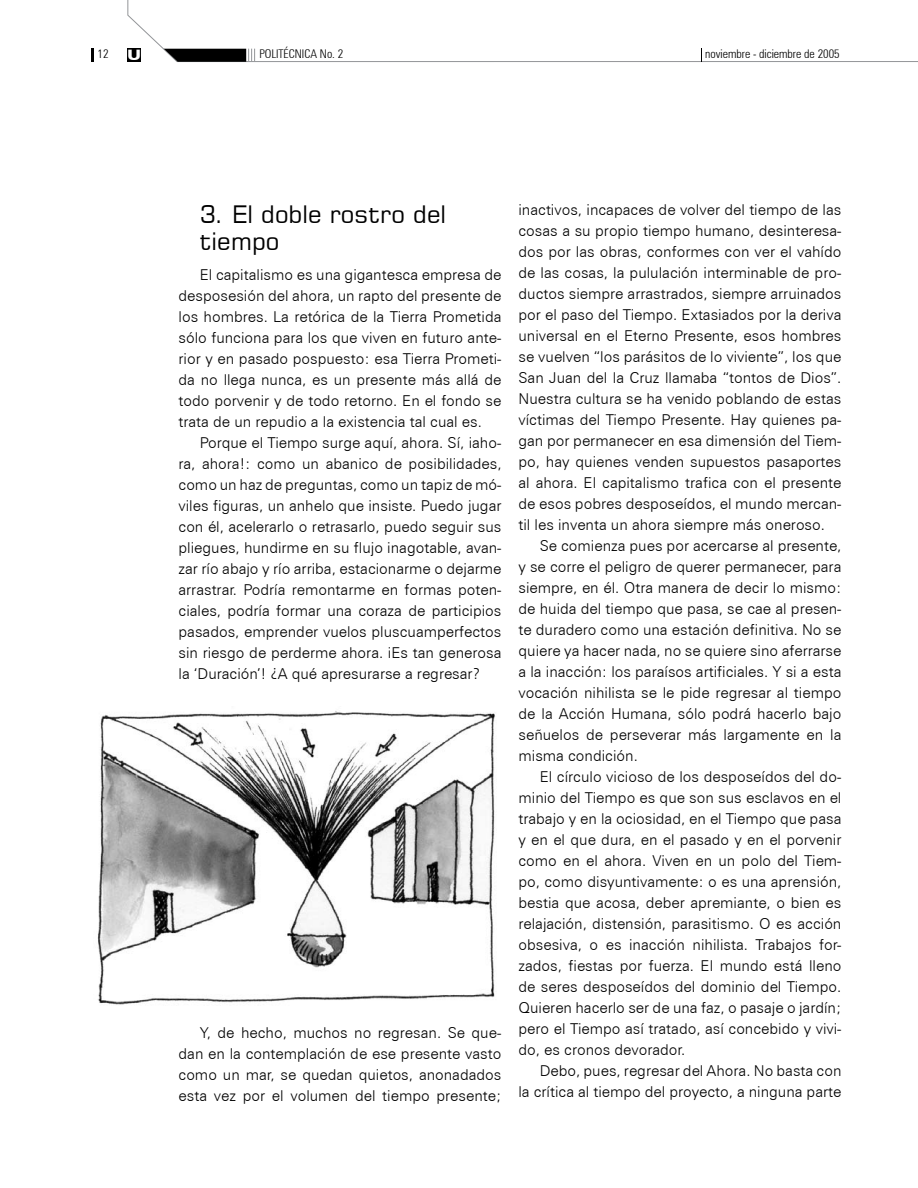
<style>
.page{position:relative;width:918px;height:1188px;background:#fff}
.page>*{position:absolute;margin:0;border:0;box-sizing:border-box;transform-origin:0 0}
.t1{font:24px/27px "Square 721 BT";color:#000}
.t2{font:300 15px/21px "Zurich BT";color:#000;text-align:justify}
.t3{font:900 expanded 14.4px "Zurich BT";color:#fff}
.t4{font:300 condensed 12px "Zurich BT";color:#000}
</style>
<div class="page">
<svg style="left:127px;top:0;width:790px;height:62px"></svg>
<svg style="left:701px;top:49px;width:1px;height:13px"></svg>
<div style="left:127px;top:49px;width:14px;height:13px;background:#000"></div>
<svg style="left:164px;top:49px;width:91px;height:13px"></svg>
<svg style="left:92px;top:49px;width:2px;height:13px"></svg>
<img style="left:97px;top:711px;width:398px;height:294px">
<p class="t4" style="left:98px;top:46px;width:11px">12</p>
<p class="t3" style="left:128px;top:47px;width:15px">U</p>
<p class="t4" style="left:259px;top:46px;width:84px">POLITÉCNICA No. 2</p>
<p class="t4" style="left:705px;top:46px;width:136px">noviembre - diciembre de 2005</p>
<h1 class="t1" style="left:200px;top:201px;width:248px">3. El doble rostro del tiempo</h1>
<p class="t2" style="left:179px;top:264px;width:324px;text-indent:21px">El capitalismo es una gigantesca empresa de desposesión del ahora, un rapto del presente de los hombres. La retórica de la Tierra Prometida sólo funciona para los que viven en futuro ante&shy;rior y en pasado pospuesto: esa Tierra Prometi&shy;da no llega nunca, es un presente más allá de todo porvenir y de todo retorno. En el fondo se trata de un repudio a la existencia tal cual es.</p>
<p class="t2" style="left:179px;top:432px;width:324px;text-indent:21px">Porque el Tiempo surge aquí, ahora. Sí, iaho&shy;ra, ahora!: como un abanico de posibilidades, como un haz de preguntas, como un tapiz de mó&shy;viles figuras, un anhelo que insiste. Puedo jugar con él, acelerarlo o retrasarlo, puedo seguir sus pliegues, hundirme en su flujo inagotable, avan&shy;zar río abajo y río arriba, estacionarme o dejarme arrastrar. Podría remontarme en formas poten&shy;ciales, podría formar una coraza de participios pasados, emprender vuelos pluscuamperfectos sin riesgo de perderme ahora. iEs tan generosa la ‘Duración’! ¿A qué apresurarse a regresar?</p>
<p class="t2" style="left:179px;top:1022px;width:324px;text-indent:21px">Y, de hecho, muchos no regresan. Se que&shy;dan en la contemplación de ese presente vasto como un mar, se quedan quietos, anonadados esta vez por el volumen del tiempo presente;</p>
<p class="t2" style="left:519px;top:200px;width:324px">inactivos, incapaces de volver del tiempo de las cosas a su propio tiempo humano, desinteresa&shy;dos por las obras, conformes con ver el vahído de las cosas, la pululación interminable de pro&shy;ductos siempre arrastrados, siempre arruinados por el paso del Tiempo. Extasiados por la deriva universal en el Eterno Presente, esos hombres se vuelven “los parásitos de lo viviente”, los que San Juan del la Cruz llamaba “tontos de Dios”.<br>Nuestra cultura se ha venido poblando de estas víctimas del Tiempo Presente. Hay quienes pa&shy;gan por permanecer en esa dimensión del Tiem&shy;po, hay quienes venden supuestos pasaportes al ahora. El capitalismo trafica con el presente de esos pobres desposeídos, el mundo mercan&shy;til les inventa un ahora siempre más oneroso.</p>
<p class="t2" style="left:519px;top:536px;width:324px;text-indent:21px">Se comienza pues por acercarse al presente, y se corre el peligro de querer permanecer, para siempre, en él. Otra manera de decir lo mismo: de huida del tiempo que pasa, se cae al presen&shy;te duradero como una estación definitiva. No se quiere ya hacer nada, no se quiere sino aferrarse a la inacción: los paraísos artificiales. Y si a esta vocación nihilista se le pide regresar al tiempo de la Acción Humana, sólo podrá hacerlo bajo señuelos de perseverar más largamente en la misma condición.</p>
<p class="t2" style="left:519px;top:767px;width:324px;text-indent:21px">El círculo vicioso de los desposeídos del do&shy;minio del Tiempo es que son sus esclavos en el trabajo y en la ociosidad, en el Tiempo que pasa y en el que dura, en el pasado y en el porvenir como en el ahora. Viven en un polo del Tiem&shy;po, como disyuntivamente: o es una aprensión, bestia que acosa, deber apremiante, o bien es relajación, distensión, parasitismo. O es acción obsesiva, o es inacción nihilista. Trabajos for&shy;zados, fiestas por fuerza. El mundo está lleno de seres desposeídos del dominio del Tiempo.<br>Quieren hacerlo ser de una faz, o pasaje o jardín; pero el Tiempo así tratado, así concebido y vivi&shy;do, es cronos devorador.</p>
<p class="t2" style="left:519px;top:1061px;width:324px;text-align:right">Debo, pues, regresar del Ahora. No basta con<br>la crítica al tiempo del proyecto, a ninguna parte</p>
</div>
